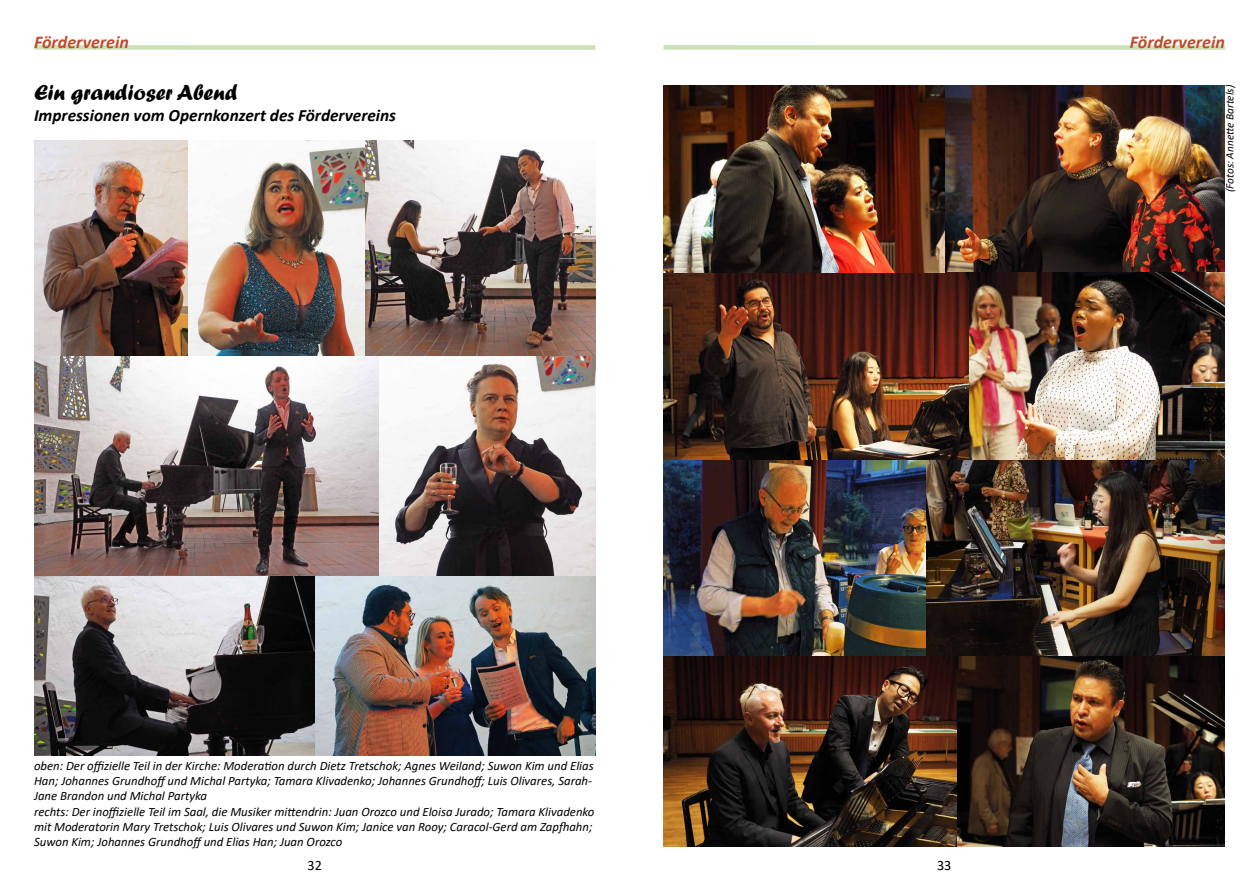
<style>
.page{position:relative;width:1259px;height:893px;background:#fff}
.page>*{position:absolute;margin:0;border:0;box-sizing:border-box;transform-origin:0 0}
.t1{font:22.5px "Forte";color:#000}
.t2{font:italic 700 18px "Calibri";color:#bf4b2e}
.t3{font:italic 700 17.25px "Calibri";color:#000}
.t4{font:14.25px "Calibri";color:#000}
.t5{font:italic 12.75px/15.3px "Calibri";color:#000}
.t6{font:italic 11.25px "Calibri";color:#000}
</style>
<div class="page">
<div style="left:34px;top:45px;width:561px;height:5px;background:#cce1b5"></div>
<div style="left:663px;top:45px;width:562px;height:5px;background:#cce1b5"></div>
<img style="left:188px;top:140px;width:178px;height:216px">
<img style="left:663px;top:85px;width:562px;height:572px">
<img style="left:34px;top:356px;width:561px;height:400px">
<img style="left:366px;top:140px;width:229px;height:216px">
<img style="left:34px;top:140px;width:154px;height:216px">
<img style="left:663px;top:657px;width:294px;height:189px">
<img style="left:957px;top:657px;width:268px;height:189px">
<h2 class="t2" style="left:34px;top:29px;width:97px">Förderverein</h2>
<h2 class="t2" style="left:1130px;top:29px;width:97px">Förderverein</h2>
<h1 class="t1" style="left:34px;top:80px;width:205px">Ein grandioser Abend</h1>
<h3 class="t3" style="left:34px;top:103px;width:363px">Impressionen vom Opernkonzert des Fördervereins</h3>
<p class="t6" style="left:1221px;top:192px;width:109px;rotate:-90deg">(Fotos: Annette Bartels)</p>
<p class="t5" style="left:34px;top:757px;width:562px">oben: Der offizielle Teil in der Kirche: Moderation durch Dietz Tretschok; Agnes Weiland; Suwon Kim und Elias Han; Johannes Grundhoff und Michal Partyka; Tamara Klivadenko; Johannes Grundhoff; Luis Olivares, Sarah-Jane Brandon und Michal Partyka<br>rechts: Der inoffizielle Teil im Saal, die Musiker mittendrin: Juan Orozco und Eloisa Jurado; Tamara Klivadenko mit Moderatorin Mary Tretschok; Luis Olivares und Suwon Kim; Janice van Rooy; Caracol-Gerd am Zapfhahn; Suwon Kim; Johannes Grundhoff und Elias Han; Juan Orozco</p>
<p class="t4" style="left:307px;top:855px;width:16px">32</p>
<p class="t4" style="left:937px;top:855px;width:16px">33</p>
</div>
